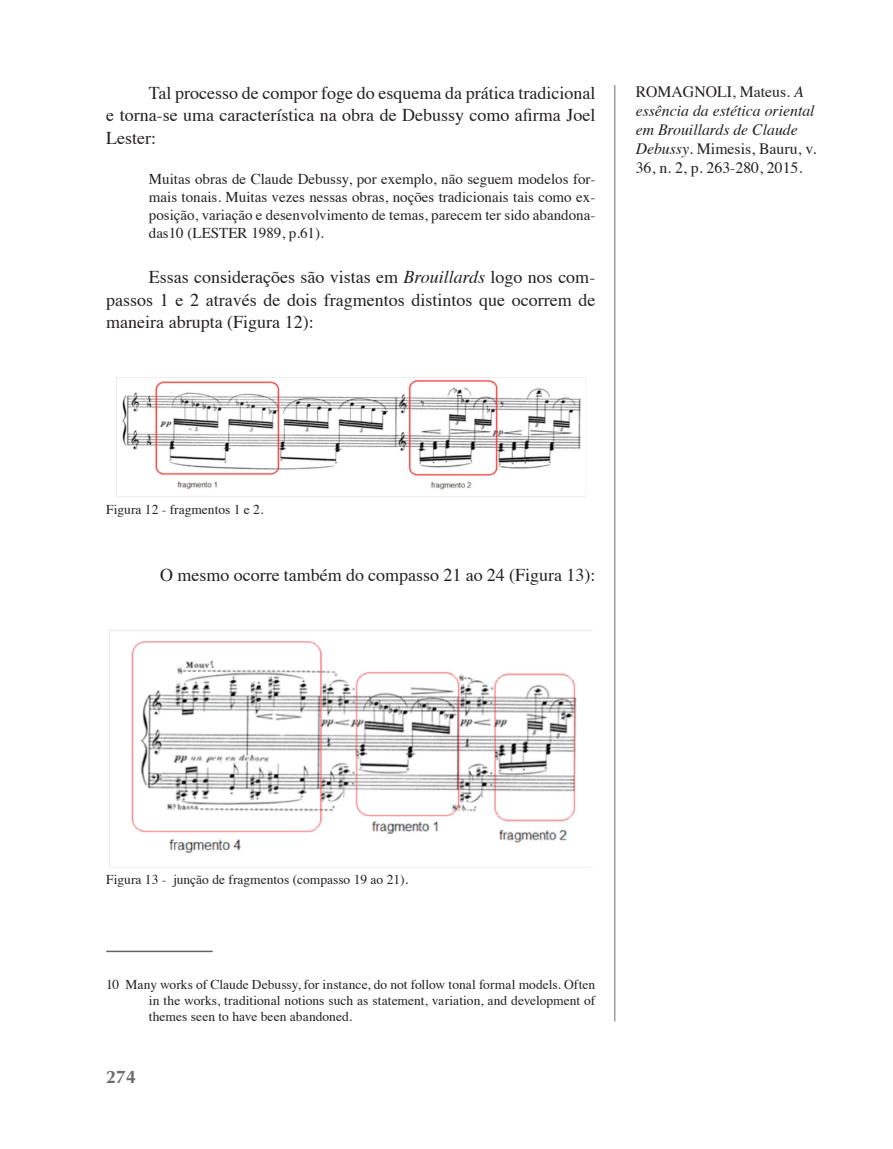
<style>
.page{position:relative;width:893px;height:1149px;background:#fff}
.page>*{position:absolute;margin:0;border:0;box-sizing:border-box;transform-origin:0 0}
.t1{font:18px/22.5px "Times";color:#231f20;text-align:justify}
.t2{font:700 18px "Optima";color:#6c6d70}
.t3{font:15.75px/18.9px "Times";color:#231f20}
.entre_textos{font:15px/18px "Times";color:#231f20;text-align:justify}
.Notas_de_rodapé{font:13.5px/16.2px "Times";color:#231f20;text-align:justify}
.legenda{font:13.5px "Times";color:#231f20}
.s1{font-style:italic}
</style>
<div class="page">
<hr style="left:614px;top:85px;width:1px;height:935px;background:#6c6d70">
<img style="left:116px;top:377px;width:470px;height:120px">
<img style="left:109px;top:630px;width:484px;height:237px">
<hr style="left:106px;top:950px;width:107px;height:1px;background:#636366">
<p class="t1" style="left:106px;top:80px;width:491px;text-indent:43px">Tal processo de compor foge do esquema da prática tradicional e torna-se uma característica na obra de Debussy como afirma Joel Lester:</p>
<p class="entre_textos" style="left:149px;top:169px;width:448px">Muitas obras de Claude Debussy, por exemplo, não seguem modelos for&shy;mais tonais. Muitas vezes nessas obras, noções tradicionais tais como ex&shy;posição, variação e desenvolvimento de temas, parecem ter sido abandona&shy;das10 (LESTER 1989, p.61).</p>
<p class="t1" style="left:106px;top:264px;width:490px;text-indent:43px">Essas considerações são vistas em <span class="s1">Brouillards</span> logo nos com&shy;passos 1 e 2 através de dois fragmentos distintos que ocorrem de maneira abrupta (Figura 12):</p>
<p class="t3" style="left:636px;top:81px;width:182px">ROMAGNOLI, Mateus. <span class="s1">A essência da estética oriental em Brouillards de Claude<br>Debussy</span>. Mimesis, Bauru, v.<br>36, n. 2, p. 263-280, 2015.</p>
<p class="legenda" style="left:106px;top:496px;width:159px">Figura 12 - fragmentos 1 e 2.</p>
<p class="t1" style="left:160px;top:562px;width:437px">O mesmo ocorre também do compasso 21 ao 24 (Figura 13):</p>
<p class="legenda" style="left:106px;top:866px;width:303px">Figura 13 - junção de fragmentos (compasso 19 ao 21).</p>
<p class="Notas_de_rodapé" style="left:149px;top:974px;width:448px;text-indent:-43px">10 Many works of Claude Debussy, for instance, do not follow tonal formal models. Often in the works, traditional notions such as statement, variation, and development of themes seen to have been abandoned.</p>
<p class="t2" style="left:106px;top:1066px;width:32px">274</p>
</div>
